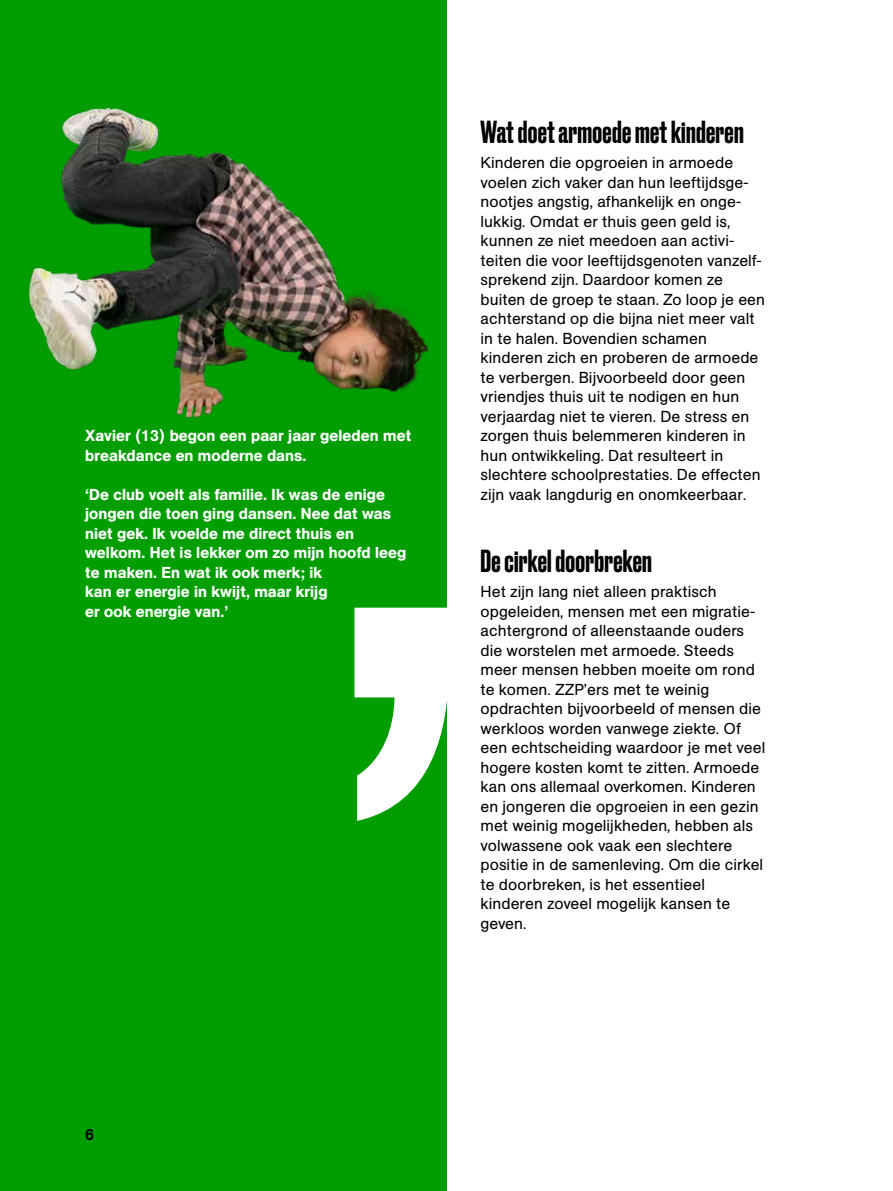
<style>
.page{position:relative;width:893px;height:1191px;background:#fff}
.page>*{position:absolute;margin:0;border:0;box-sizing:border-box;transform-origin:0 0}
.t1{font:500 30px "Druk";letter-spacing:.01em;color:#000;scale:1.05 1}
.t2{font:15.75px/19.5px "AG Book Std";letter-spacing:.005em;color:#000}
.t3{font:500 15.75px/19.5px "AG Book Std";letter-spacing:.01em;color:#fff}
.t4{font:500 15.75px "AG Book Std";color:#000}
</style>
<div class="page">
<div style="left:0;top:0;width:446px;height:1191px;background:#009e00"></div>
<img style="left:29px;top:107px;width:400px;height:312px">
<svg style="left:354px;top:607px;width:93px;height:214px"></svg>
<p class="t3" style="left:85px;top:426px;width:328px">Xavier (13) begon een paar jaar geleden met breakdance en moderne dans.</p>
<p class="t3" style="left:85px;top:484px;width:323px">‘De club voelt als familie. Ik was de enige jongen die toen ging dansen. Nee dat was niet gek. Ik voelde me direct thuis en welkom. Het is lekker om zo mijn hoofd leeg te maken. En wat ik ook merk; ik<br>kan er energie in kwijt, maar krijg<br>er ook energie van.’</p>
<h1 class="t1" style="left:480px;top:111px;width:252px">Wat doet armoede met kinderen</h1>
<p class="t2" style="left:480px;top:153px;width:286px">Kinderen die opgroeien in armoede voelen zich vaker dan hun leeftijdsge&shy;nootjes angstig, afhankelijk en onge&shy;lukkig. Omdat er thuis geen geld is, kunnen ze niet meedoen aan activi&shy;teiten die voor leeftijdsgenoten vanzelf&shy;sprekend zijn. Daardoor komen ze buiten de groep te staan. Zo loop je een achterstand op die bijna niet meer valt in te halen. Bovendien schamen kinderen zich en proberen de armoede te verbergen. Bijvoorbeeld door geen vriendjes thuis uit te nodigen en hun verjaardag niet te vieren. De stress en zorgen thuis belemmeren kinderen in hun ontwikkeling. Dat resulteert in slechtere schoolprestaties. De effecten zijn vaak langdurig en onomkeerbaar.</p>
<h1 class="t1" style="left:480px;top:540px;width:165px">De cirkel doorbreken</h1>
<p class="t2" style="left:480px;top:582px;width:286px">Het zijn lang niet alleen praktisch opgeleiden, mensen met een migratie&shy;achtergrond of alleenstaande ouders die worstelen met armoede. Steeds meer mensen hebben moeite om rond te komen. ZZP’ers met te weinig opdrachten bijvoorbeeld of mensen die werkloos worden vanwege ziekte. Of een echtscheiding waardoor je met veel hogere kosten komt te zitten. Armoede kan ons allemaal overkomen. Kinderen en jongeren die opgroeien in een gezin met weinig mogelijkheden, hebben als volwassene ook vaak een slechtere positie in de samenleving. Om die cirkel te doorbreken, is het essentieel kinderen zoveel mogelijk kansen te geven.</p>
<p class="t4" style="left:85px;top:1124px;width:10px">6</p>
</div>
